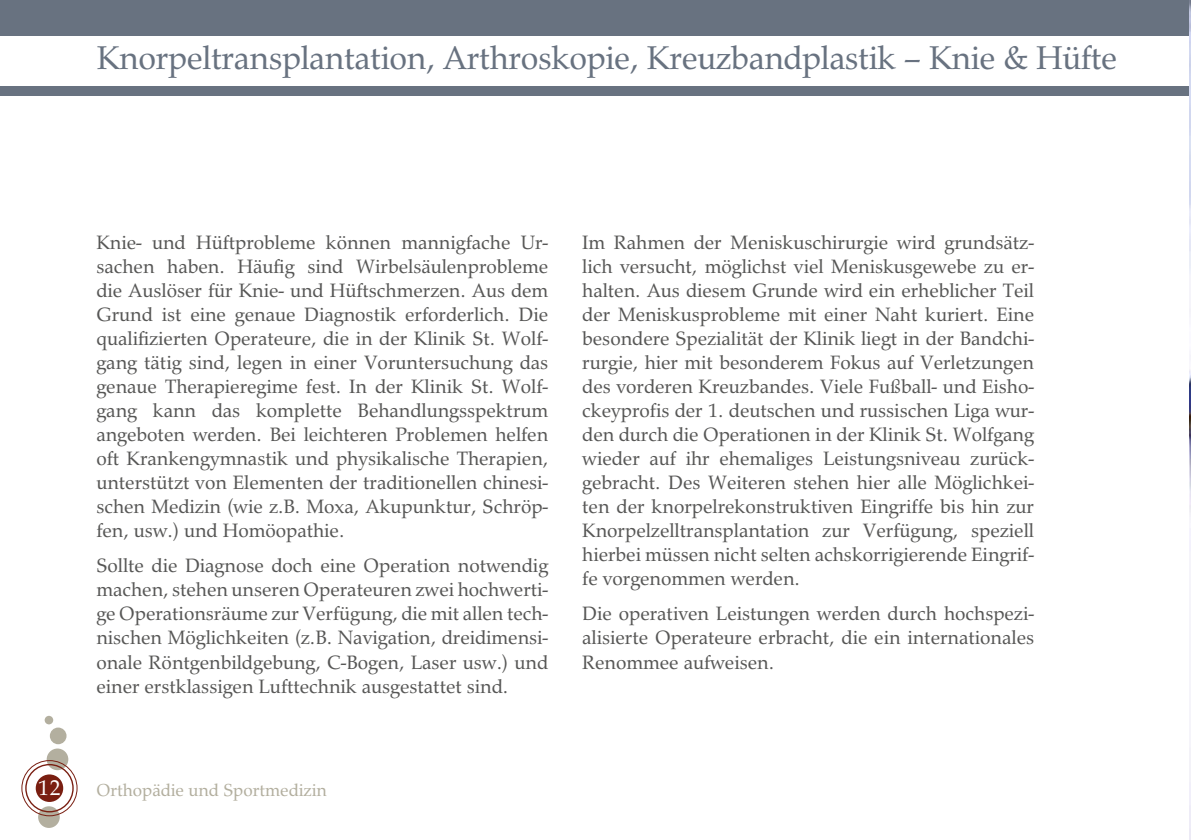
<style>
.page{position:relative;width:1191px;height:840px;background:#fff}
.page>*{position:absolute;margin:0;border:0;box-sizing:border-box;transform-origin:0 0}
.t1{font:34px "Palladio";letter-spacing:-.01em;color:#687280}
.t2{font:22px "Palladio";color:#fff}
.t3{font:20px/24px "Palladio";color:#575756;text-align:justify}
.t4{font:18px "Palladio";color:#b3af9f}
</style>
<div class="page">
<div style="left:36px;top:774px;width:27px;height:27px;background:#791e11;border-radius:50%"></div>
<div style="left:50px;top:727px;width:17px;height:16px;background:#b3af9f;border-radius:50%"></div>
<div style="left:45px;top:715px;width:8px;height:9px;background:#b3af9f;border-radius:50%"></div>
<svg style="left:47px;top:748px;width:21px;height:21px"></svg>
<svg style="left:38px;top:805px;width:22px;height:22px"></svg>
<div style="left:25px;top:763px;width:49px;height:49px;border:1px solid #791e11;border-radius:50%"></div>
<div style="left:22px;top:759px;width:55px;height:56px;border:1px solid #791e11;border-radius:50%"></div>
<div style="left:0;top:0;width:1191px;height:95px;background:#687280"></div>
<div style="left:0;top:36px;width:1191px;height:49px;background:#fff"></div>
<img style="left:1189px;top:0;width:2px;height:839px">
<h1 class="t1" style="left:97px;top:38px;width:1022px">Knorpeltransplantation, Arthroskopie, Kreuzbandplastik – Knie &amp; Hüfte</h1>
<p class="t3" style="left:96px;top:230px;width:453px">Knie- und Hüftprobleme können mannigfache Ur&shy;sachen haben. Häufig sind Wirbelsäulenprobleme die Auslöser für Knie- und Hüftschmerzen. Aus dem Grund ist eine genaue Diagnostik erforderlich. Die qualifizierten Operateure, die in der Klinik St. Wolf&shy;gang tätig sind, legen in einer Voruntersuchung das genaue Therapieregime fest. In der Klinik St. Wolf&shy;gang kann das komplette Behandlungsspektrum angeboten werden. Bei leichteren Problemen helfen oft Krankengymnastik und physikalische Therapien, unterstützt von Elementen der traditionellen chinesi&shy;schen Medizin (wie z.B. Moxa, Akupunktur, Schröp&shy;fen, usw.) und Homöopathie.</p>
<p class="t3" style="left:96px;top:553px;width:453px">Sollte die Diagnose doch eine Operation notwendig machen, stehen unseren Operateuren zwei hochwerti&shy;ge Operationsräume zur Verfügung, die mit allen tech&shy;nischen Möglichkeiten (z.B. Navigation, dreidimensi&shy;onale Röntgenbildgebung, C-Bogen, Laser usw.) und einer erstklassigen Lufttechnik ausgestattet sind.</p>
<p class="t2" style="left:38px;top:774px;width:24px">12</p>
<p class="t4" style="left:96px;top:779px;width:232px">Orthopädie und Sportmedizin</p>
<p class="t3" style="left:582px;top:230px;width:453px">Im Rahmen der Meniskuschirurgie wird grundsätz&shy;lich versucht, möglichst viel Meniskusgewebe zu er&shy;halten. Aus diesem Grunde wird ein erheblicher Teil der Meniskusprobleme mit einer Naht kuriert. Eine besondere Spezialität der Klinik liegt in der Bandchi&shy;rurgie, hier mit besonderem Fokus auf Verletzungen des vorderen Kreuzbandes. Viele Fußball- und Eisho&shy;ckeyprofis der 1. deutschen und russischen Liga wur&shy;den durch die Operationen in der Klinik St. Wolfgang wieder auf ihr ehemaliges Leistungsniveau zurück&shy;gebracht. Des Weiteren stehen hier alle Möglichkei&shy;ten der knorpelrekonstruktiven Eingriffe bis hin zur Knorpelzelltransplantation zur Verfügung, speziell hierbei müssen nicht selten achskorrigierende Eingrif&shy;fe vorgenommen werden.</p>
<p class="t3" style="left:582px;top:601px;width:453px">Die operativen Leistungen werden durch hochspezi&shy;alisierte Operateure erbracht, die ein internationales Renommee aufweisen.</p>
</div>
